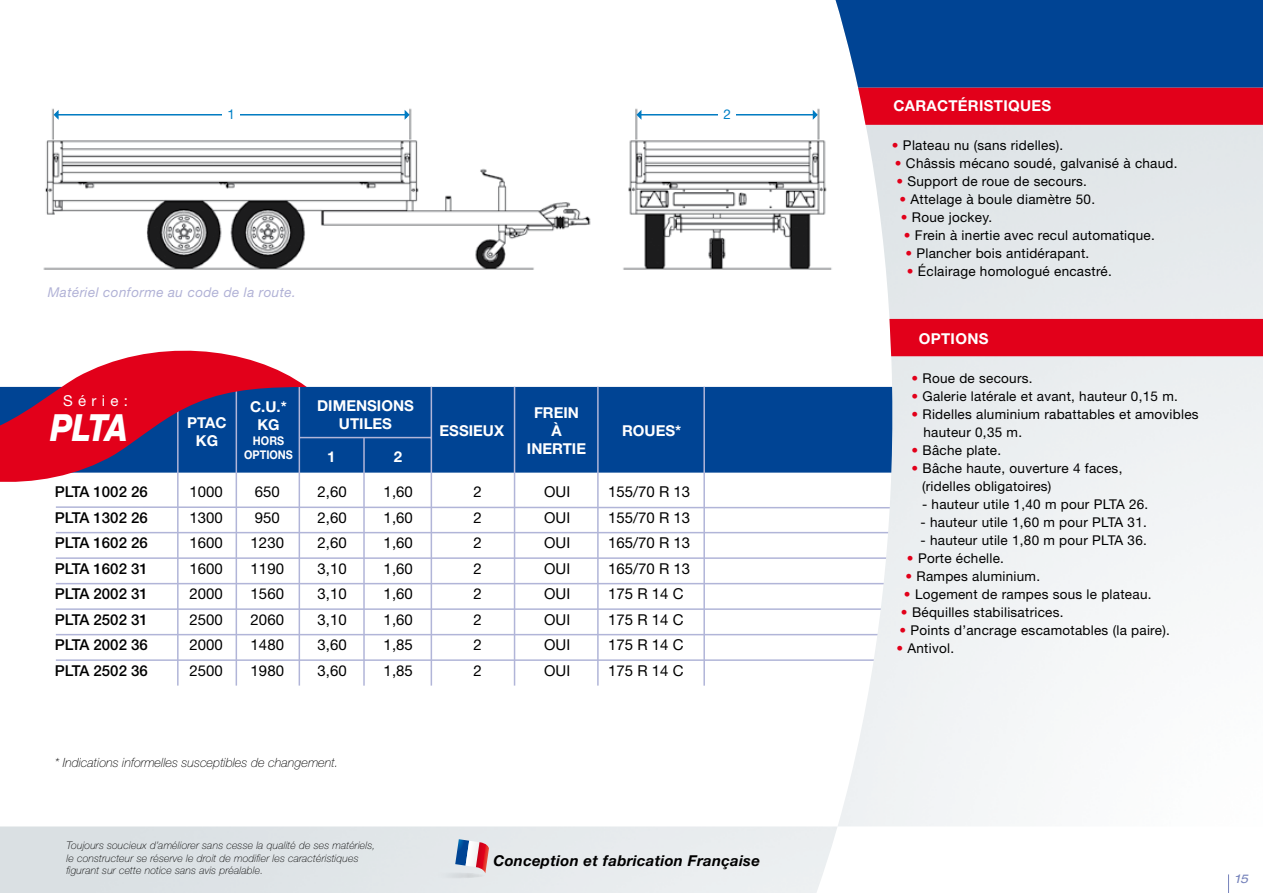
<style>
.page{position:relative;width:1263px;height:893px;background:#fff}
.page>*{position:absolute;margin:0;border:0;box-sizing:border-box;transform-origin:0 0}
.t1{font:italic 800 37.5px "Helvetica Neue LT Std";color:#fff;scale:.85 1}
.t2{font:15px "Helvetica Neue LT Std";color:#000}
.t3{font:500 15px "Helvetica Neue LT Std";color:#000}
.t4{font:700 15px/18px "Helvetica Neue LT Std";color:#fff;text-align:center}
.t5{font:italic 700 15px "Helvetica Neue LT Std";letter-spacing:.02em;color:#000}
.t6{font:700 15px "Helvetica Neue LT Std";letter-spacing:.02em;color:#fff}
.t7{font:15px "Helvetica Neue LT Std";letter-spacing:.35em;color:#fff}
.t8{font:13.5px/18px "Helvetica Neue LT Std";letter-spacing:.02em;color:#000}
.t9{font:italic 13.5px "Helvetica Neue LT Std";letter-spacing:.03em;color:#b1b2d6}
.t10{font:13.5px "Helvetica Neue LT Std";color:#0081c7}
.t11{font:italic 100 12.75px "Helvetica Neue LT Std";color:#000}
.t12{font:700 12px/13.5px "Helvetica Neue LT Std";color:#fff;text-align:center;scale:.9 1}
.t13{font:italic expanded 12px "Helvetica Neue LT Std";color:#7683bb}
.t14{font:italic 100 10.5px/12.6px "Helvetica Neue LT Std";letter-spacing:.015em;color:#000}
.s1{color:#e2001a}
</style>
<div class="page">
<div style="left:0;top:387px;width:902px;height:86px;background:#004494"></div>
<hr style="left:177px;top:388px;width:2px;height:298px;background:#b1b5d8">
<hr style="left:236px;top:388px;width:1px;height:298px;background:#b1b5d8">
<hr style="left:299px;top:387px;width:1px;height:299px;background:#b1b5d8">
<hr style="left:431px;top:387px;width:1px;height:299px;background:#b1b5d8">
<hr style="left:514px;top:387px;width:1px;height:299px;background:#b1b5d8">
<hr style="left:597px;top:387px;width:2px;height:299px;background:#b1b5d8">
<hr style="left:299px;top:437px;width:133px;height:1px;background:#b1b5d8">
<svg style="left:56px;top:506px;width:780px;height:156px"></svg>
<hr style="left:363px;top:438px;width:2px;height:248px;background:#b1b5d8">
<hr style="left:703px;top:387px;width:2px;height:299px;background:#b1b5d8">
<img style="left:836px;top:125px;width:427px;height:701px">
<div style="left:421px;top:872px;width:65px;height:6px;background:#dce1e4;border-radius:50%"></div>
<svg style="left:455px;top:839px;width:34px;height:34px"></svg>
<svg style="left:1228px;top:874px;width:1px;height:19px"></svg>
<svg style="left:0;top:350px;width:307px;height:148px"></svg>
<div style="left:889px;top:319px;width:374px;height:37px;background:#e2001a"></div>
<img style="left:43px;top:108px;width:817px;height:190px">
<hr style="left:58px;top:114px;width:347px;height:2px;background:#007bc2">
<svg style="left:53px;top:109px;width:7px;height:13px"></svg>
<svg style="left:403px;top:109px;width:8px;height:13px"></svg>
<div style="left:223px;top:106px;width:17px;height:18px;background:#fff"></div>
<hr style="left:640px;top:114px;width:174px;height:2px;background:#007bc2">
<svg style="left:635px;top:109px;width:8px;height:13px"></svg>
<svg style="left:811px;top:109px;width:8px;height:13px"></svg>
<div style="left:718px;top:106px;width:18px;height:18px;background:#fff"></div>
<svg style="left:831px;top:0;width:432px;height:125px"></svg>
<p class="t10" style="left:228px;top:106px;width:9px">1</p>
<p class="t10" style="left:723px;top:106px;width:9px">2</p>
<p class="t9" style="left:48px;top:284px;width:250px">Matériel conforme au code de la route.</p>
<p class="t7" style="left:63px;top:392px;width:66px">Série:</p>
<h1 class="t1" style="left:50px;top:405px;width:93px">PLTA</h1>
<p class="t4" style="left:187px;top:413px;width:41px">PTAC<br>KG</p>
<p class="t4" style="left:250px;top:398px;width:38px">C.U.*<br>KG</p>
<p class="t12" style="left:244px;top:434px;width:56px">HORS<br>OPTIONS</p>
<p class="t4" style="left:317px;top:397px;width:98px">DIMENSIONS<br>UTILES</p>
<p class="t4" style="left:527px;top:403px;width:61px">FREIN<br>À<br>INERTIE</p>
<p class="t4" style="left:440px;top:421px;width:66px">ESSIEUX</p>
<p class="t4" style="left:327px;top:448px;width:10px">1</p>
<p class="t4" style="left:394px;top:448px;width:10px">2</p>
<p class="t4" style="left:622px;top:421px;width:61px">ROUES*</p>
<p class="t3" style="left:55px;top:483px;width:95px">PLTA 1002 26</p>
<p class="t2" style="left:190px;top:483px;width:35px">1000</p>
<p class="t2" style="left:255px;top:483px;width:27px">650</p>
<p class="t2" style="left:318px;top:483px;width:31px">2,60</p>
<p class="t2" style="left:384px;top:483px;width:31px">1,60</p>
<p class="t2" style="left:474px;top:483px;width:10px">2</p>
<p class="t2" style="left:544px;top:483px;width:28px">OUI</p>
<p class="t2" style="left:608px;top:483px;width:83px">155/70 R 13</p>
<p class="t3" style="left:55px;top:509px;width:95px">PLTA 1302 26</p>
<p class="t2" style="left:190px;top:509px;width:35px">1300</p>
<p class="t2" style="left:255px;top:509px;width:27px">950</p>
<p class="t2" style="left:318px;top:509px;width:31px">2,60</p>
<p class="t2" style="left:384px;top:509px;width:31px">1,60</p>
<p class="t2" style="left:474px;top:509px;width:10px">2</p>
<p class="t2" style="left:544px;top:509px;width:28px">OUI</p>
<p class="t2" style="left:608px;top:509px;width:83px">155/70 R 13</p>
<p class="t3" style="left:55px;top:534px;width:95px">PLTA 1602 26</p>
<p class="t2" style="left:190px;top:534px;width:35px">1600</p>
<p class="t2" style="left:251px;top:534px;width:35px">1230</p>
<p class="t2" style="left:318px;top:534px;width:31px">2,60</p>
<p class="t2" style="left:384px;top:534px;width:31px">1,60</p>
<p class="t2" style="left:474px;top:534px;width:10px">2</p>
<p class="t2" style="left:544px;top:534px;width:28px">OUI</p>
<p class="t2" style="left:608px;top:534px;width:83px">165/70 R 13</p>
<p class="t3" style="left:55px;top:560px;width:95px">PLTA 1602 31</p>
<p class="t2" style="left:190px;top:560px;width:35px">1600</p>
<p class="t2" style="left:251px;top:560px;width:35px">1190</p>
<p class="t2" style="left:318px;top:560px;width:31px">3,10</p>
<p class="t2" style="left:384px;top:560px;width:31px">1,60</p>
<p class="t2" style="left:474px;top:560px;width:10px">2</p>
<p class="t2" style="left:544px;top:560px;width:28px">OUI</p>
<p class="t2" style="left:608px;top:560px;width:83px">165/70 R 13</p>
<p class="t3" style="left:55px;top:585px;width:95px">PLTA 2002 31</p>
<p class="t2" style="left:190px;top:585px;width:35px">2000</p>
<p class="t2" style="left:251px;top:585px;width:35px">1560</p>
<p class="t2" style="left:318px;top:585px;width:31px">3,10</p>
<p class="t2" style="left:384px;top:585px;width:31px">1,60</p>
<p class="t2" style="left:474px;top:585px;width:10px">2</p>
<p class="t2" style="left:544px;top:585px;width:28px">OUI</p>
<p class="t2" style="left:608px;top:585px;width:77px">175 R 14 C</p>
<p class="t3" style="left:55px;top:611px;width:95px">PLTA 2502 31</p>
<p class="t2" style="left:190px;top:611px;width:35px">2500</p>
<p class="t2" style="left:251px;top:611px;width:35px">2060</p>
<p class="t2" style="left:318px;top:611px;width:31px">3,10</p>
<p class="t2" style="left:384px;top:611px;width:31px">1,60</p>
<p class="t2" style="left:474px;top:611px;width:10px">2</p>
<p class="t2" style="left:544px;top:611px;width:28px">OUI</p>
<p class="t2" style="left:608px;top:611px;width:77px">175 R 14 C</p>
<p class="t3" style="left:55px;top:636px;width:95px">PLTA 2002 36</p>
<p class="t2" style="left:190px;top:636px;width:35px">2000</p>
<p class="t2" style="left:251px;top:636px;width:35px">1480</p>
<p class="t2" style="left:318px;top:636px;width:31px">3,60</p>
<p class="t2" style="left:384px;top:636px;width:31px">1,85</p>
<p class="t2" style="left:474px;top:636px;width:10px">2</p>
<p class="t2" style="left:544px;top:636px;width:28px">OUI</p>
<p class="t2" style="left:608px;top:636px;width:77px">175 R 14 C</p>
<p class="t3" style="left:55px;top:662px;width:95px">PLTA 2502 36</p>
<p class="t2" style="left:190px;top:662px;width:35px">2500</p>
<p class="t2" style="left:251px;top:662px;width:35px">1980</p>
<p class="t2" style="left:318px;top:662px;width:31px">3,60</p>
<p class="t2" style="left:384px;top:662px;width:31px">1,85</p>
<p class="t2" style="left:474px;top:662px;width:10px">2</p>
<p class="t2" style="left:544px;top:662px;width:28px">OUI</p>
<p class="t2" style="left:608px;top:662px;width:77px">175 R 14 C</p>
<p class="t11" style="left:55px;top:755px;width:285px">* Indications informelles susceptibles de changement.</p>
<p class="t14" style="left:67px;top:839px;width:310px">Toujours soucieux d’améliorer sans cesse la qualité de ses matériels, le constructeur se réserve le droit de modifier les caractéristiques figurant sur cette notice sans avis préalable.</p>
<p class="t5" style="left:493px;top:851px;width:268px">Conception et fabrication Française</p>
<p class="t6" style="left:893px;top:97px;width:159px">CARACTÉRISTIQUES</p>
<p class="t8" style="left:892px;top:136px;width:173px"><span class="s1">•</span> Plateau nu (sans ridelles).</p>
<p class="t8" style="left:895px;top:154px;width:284px"><span class="s1">•</span> Châssis mécano soudé, galvanisé à chaud.</p>
<p class="t8" style="left:896px;top:172px;width:192px"><span class="s1">•</span> Support de roue de secours.</p>
<p class="t8" style="left:899px;top:190px;width:197px"><span class="s1">•</span> Attelage à boule diamètre 50.</p>
<p class="t8" style="left:901px;top:208px;width:93px"><span class="s1">•</span> Roue jockey.</p>
<p class="t8" style="left:904px;top:226px;width:252px"><span class="s1">•</span> Frein à inertie avec recul automatique.</p>
<p class="t8" style="left:905px;top:244px;width:185px"><span class="s1">•</span> Plancher bois antidérapant.</p>
<p class="t8" style="left:907px;top:262px;width:206px"><span class="s1">•</span> Éclairage homologué encastré.</p>
<p class="t6" style="left:919px;top:329px;width:71px">OPTIONS</p>
<p class="t8" style="left:911px;top:369px;width:123px"><span class="s1">•</span> Roue de secours.</p>
<p class="t8" style="left:911px;top:387px;width:268px"><span class="s1">•</span> Galerie latérale et avant, hauteur 0,15 m.</p>
<p class="t8" style="left:923px;top:405px;width:277px;text-indent:-12px"><span class="s1">•</span> Ridelles aluminium rabattables et amovibles hauteur 0,35 m.</p>
<p class="t8" style="left:911px;top:441px;width:91px"><span class="s1">•</span> Bâche plate.</p>
<p class="t8" style="left:922px;top:459px;width:202px;text-indent:-11px"><span class="s1">•</span> Bâche haute, ouverture 4 faces, (ridelles obligatoires)</p>
<p class="t8" style="left:922px;top:495px;width:228px">- hauteur utile 1,40 m pour PLTA 26.</p>
<p class="t8" style="left:920px;top:513px;width:228px">- hauteur utile 1,60 m pour PLTA 31.</p>
<p class="t8" style="left:920px;top:531px;width:228px">- hauteur utile 1,80 m pour PLTA 36.</p>
<p class="t8" style="left:907px;top:549px;width:99px"><span class="s1">•</span> Porte échelle.</p>
<p class="t8" style="left:905px;top:567px;width:136px"><span class="s1">•</span> Rampes aluminium.</p>
<p class="t8" style="left:904px;top:585px;width:249px"><span class="s1">•</span> Logement de rampes sous le plateau.</p>
<p class="t8" style="left:901px;top:603px;width:164px"><span class="s1">•</span> Béquilles stabilisatrices.</p>
<p class="t8" style="left:899px;top:621px;width:272px"><span class="s1">•</span> Points d’ancrage escamotables (la paire).</p>
<p class="t8" style="left:896px;top:639px;width:59px"><span class="s1">•</span> Antivol.</p>
<p class="t13" style="left:1235px;top:871px;width:15px">15</p>
</div>
